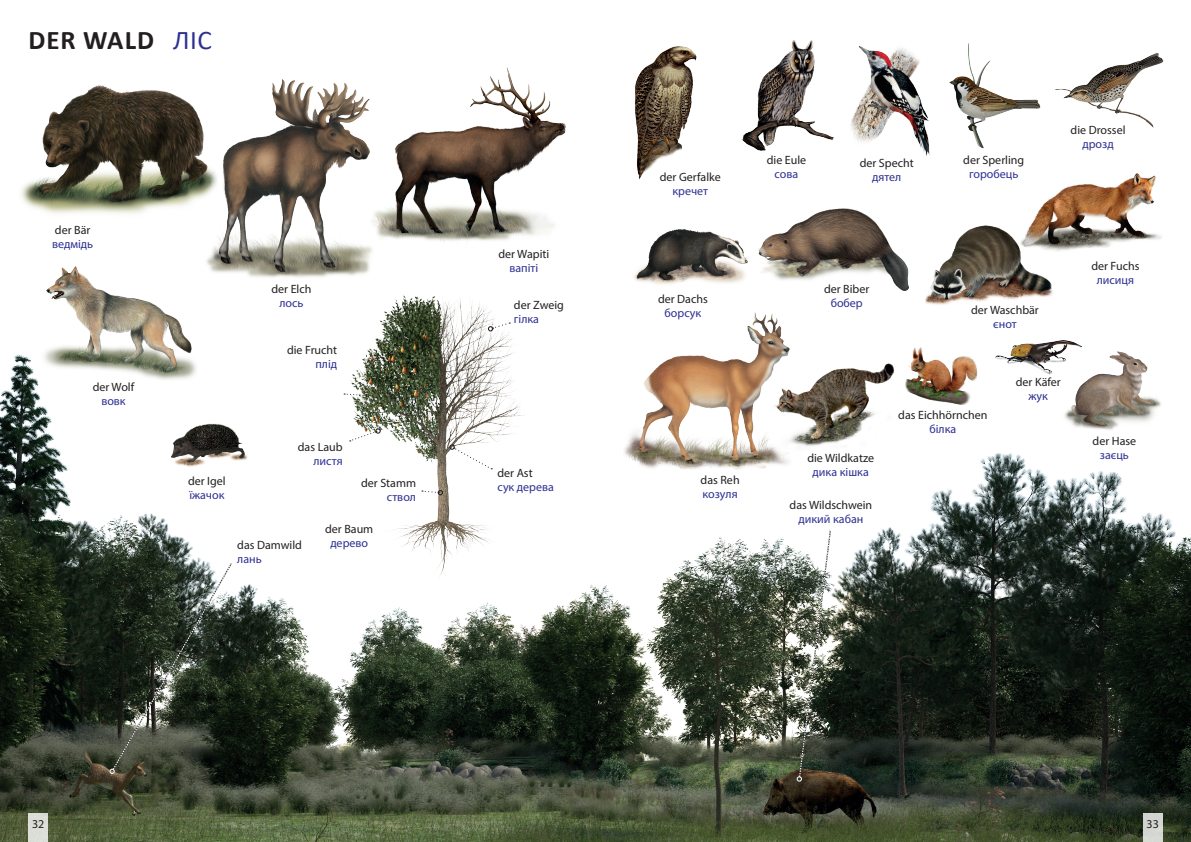
<style>
.page{position:relative;width:1191px;height:842px;background:#fff}
.page>*{position:absolute;margin:0;border:0;box-sizing:border-box;transform-origin:0 0}
.t1{font:700 27px "Calibri";letter-spacing:.04em;color:#231f20}
.t2{font:12px "Myriad Pro";color:#231f20}
.t3{font:12px "Myriad Pro";color:#2e3092}
.s1{font-weight:400;color:#2e3092}
</style>
<div class="page">
<img style="left:0;top:225px;width:1191px;height:617px">
<img style="left:349px;top:296px;width:177px;height:285px">
<svg style="left:449px;top:444px;width:43px;height:25px"></svg>
<svg style="left:422px;top:490px;width:21px;height:5px"></svg>
<svg style="left:350px;top:428px;width:31px;height:13px"></svg>
<svg style="left:344px;top:393px;width:51px;height:7px"></svg>
<svg style="left:488px;top:322px;width:22px;height:9px"></svg>
<img style="left:624px;top:313px;width:171px;height:159px">
<img style="left:1061px;top:351px;width:102px;height:80px">
<img style="left:758px;top:209px;width:150px;height:81px">
<img style="left:631px;top:227px;width:118px;height:60px">
<img style="left:919px;top:226px;width:135px;height:86px">
<img style="left:1019px;top:173px;width:144px;height:80px">
<img style="left:851px;top:46px;width:78px;height:110px">
<img style="left:742px;top:40px;width:92px;height:111px">
<img style="left:949px;top:43px;width:91px;height:106px">
<img style="left:1055px;top:53px;width:108px;height:75px">
<img style="left:635px;top:47px;width:62px;height:133px">
<img style="left:903px;top:345px;width:77px;height:60px">
<img style="left:769px;top:362px;width:125px;height:93px">
<img style="left:995px;top:341px;width:86px;height:33px">
<img style="left:376px;top:68px;width:189px;height:180px">
<img style="left:21px;top:85px;width:183px;height:129px">
<img style="left:204px;top:79px;width:172px;height:200px">
<img style="left:38px;top:266px;width:159px;height:115px">
<img style="left:167px;top:423px;width:80px;height:49px">
<svg style="left:109px;top:562px;width:124px;height:212px;background:#394136"></svg>
<svg style="left:796px;top:529px;width:35px;height:253px"></svg>
<div style="left:1142px;top:814px;width:20px;height:28px;background:#d3d5d1"></div>
<div style="left:28px;top:814px;width:20px;height:28px;background:#dcded7"></div>
<h1 class="t1" style="left:28px;top:21px;width:185px">DER WALD <span class="s1">ЛІС</span></h1>
<p class="t2" style="left:55px;top:222px;width:37px">der Bär</p>
<p class="t3" style="left:52px;top:236px;width:43px">ведмідь</p>
<p class="t2" style="left:93px;top:379px;width:43px">der Wolf</p>
<p class="t3" style="left:101px;top:393px;width:26px">вовк</p>
<p class="t2" style="left:271px;top:282px;width:42px">der Elch</p>
<p class="t3" style="left:279px;top:296px;width:26px">лось</p>
<p class="t2" style="left:287px;top:342px;width:52px">die Frucht</p>
<p class="t3" style="left:315px;top:356px;width:23px">плід</p>
<p class="t2" style="left:188px;top:474px;width:39px">der Igel</p>
<p class="t3" style="left:189px;top:488px;width:37px">їжачок</p>
<p class="t2" style="left:298px;top:440px;width:46px">das Laub</p>
<p class="t3" style="left:313px;top:454px;width:31px">листя</p>
<p class="t2" style="left:361px;top:476px;width:56px">der Stamm</p>
<p class="t3" style="left:387px;top:490px;width:31px">ствол</p>
<p class="t2" style="left:237px;top:538px;width:66px">das Damwild</p>
<p class="t3" style="left:237px;top:552px;width:26px">лань</p>
<p class="t2" style="left:325px;top:522px;width:50px">der Baum</p>
<p class="t3" style="left:330px;top:536px;width:39px">дерево</p>
<p class="t2" style="left:498px;top:247px;width:52px">der Wapiti</p>
<p class="t3" style="left:509px;top:261px;width:30px">вапіті</p>
<p class="t2" style="left:514px;top:297px;width:52px">der Zweig</p>
<p class="t3" style="left:514px;top:311px;width:27px">гілка</p>
<p class="t2" style="left:497px;top:466px;width:37px">der Ast</p>
<p class="t3" style="left:497px;top:480px;width:58px">сук дерева</p>
<p class="t2" style="left:660px;top:169px;width:63px">der Gerfalke</p>
<p class="t3" style="left:672px;top:183px;width:37px">кречет</p>
<p class="t2" style="left:658px;top:291px;width:51px">der Dachs</p>
<p class="t3" style="left:664px;top:305px;width:38px">борсук</p>
<p class="t2" style="left:700px;top:473px;width:41px">das Reh</p>
<p class="t3" style="left:702px;top:487px;width:36px">козуля</p>
<p class="t2" style="left:767px;top:153px;width:41px">die Eule</p>
<p class="t3" style="left:774px;top:167px;width:25px">сова</p>
<p class="t2" style="left:859px;top:155px;width:55px">der Specht</p>
<p class="t3" style="left:872px;top:169px;width:31px">дятел</p>
<p class="t2" style="left:963px;top:152px;width:62px">der Sperling</p>
<p class="t3" style="left:969px;top:166px;width:51px">горобець</p>
<p class="t2" style="left:1070px;top:123px;width:56px">die Drossel</p>
<p class="t3" style="left:1082px;top:137px;width:33px">дрозд</p>
<p class="t2" style="left:824px;top:282px;width:47px">der Biber</p>
<p class="t3" style="left:830px;top:296px;width:34px">бобер</p>
<p class="t2" style="left:807px;top:450px;width:68px">die Wildkatze</p>
<p class="t3" style="left:812px;top:464px;width:58px">дика кішка</p>
<p class="t2" style="left:789px;top:498px;width:84px">das Wildschwein</p>
<p class="t3" style="left:798px;top:512px;width:66px">дикий кабан</p>
<p class="t2" style="left:971px;top:303px;width:69px">der Waschbär</p>
<p class="t3" style="left:993px;top:317px;width:25px">єнот</p>
<p class="t2" style="left:898px;top:408px;width:91px">das Eichhörnchen</p>
<p class="t3" style="left:929px;top:422px;width:28px">білка</p>
<p class="t2" style="left:1015px;top:375px;width:47px">der Käfer</p>
<p class="t3" style="left:1028px;top:389px;width:21px">жук</p>
<p class="t2" style="left:1091px;top:258px;width:50px">der Fuchs</p>
<p class="t3" style="left:1096px;top:272px;width:39px">лисиця</p>
<p class="t2" style="left:1092px;top:433px;width:45px">der Hase</p>
<p class="t3" style="left:1099px;top:447px;width:31px">заєць</p>
<p class="t2" style="left:32px;top:817px;width:14px">32</p>
<p class="t2" style="left:1146px;top:817px;width:14px">33</p>
</div>
